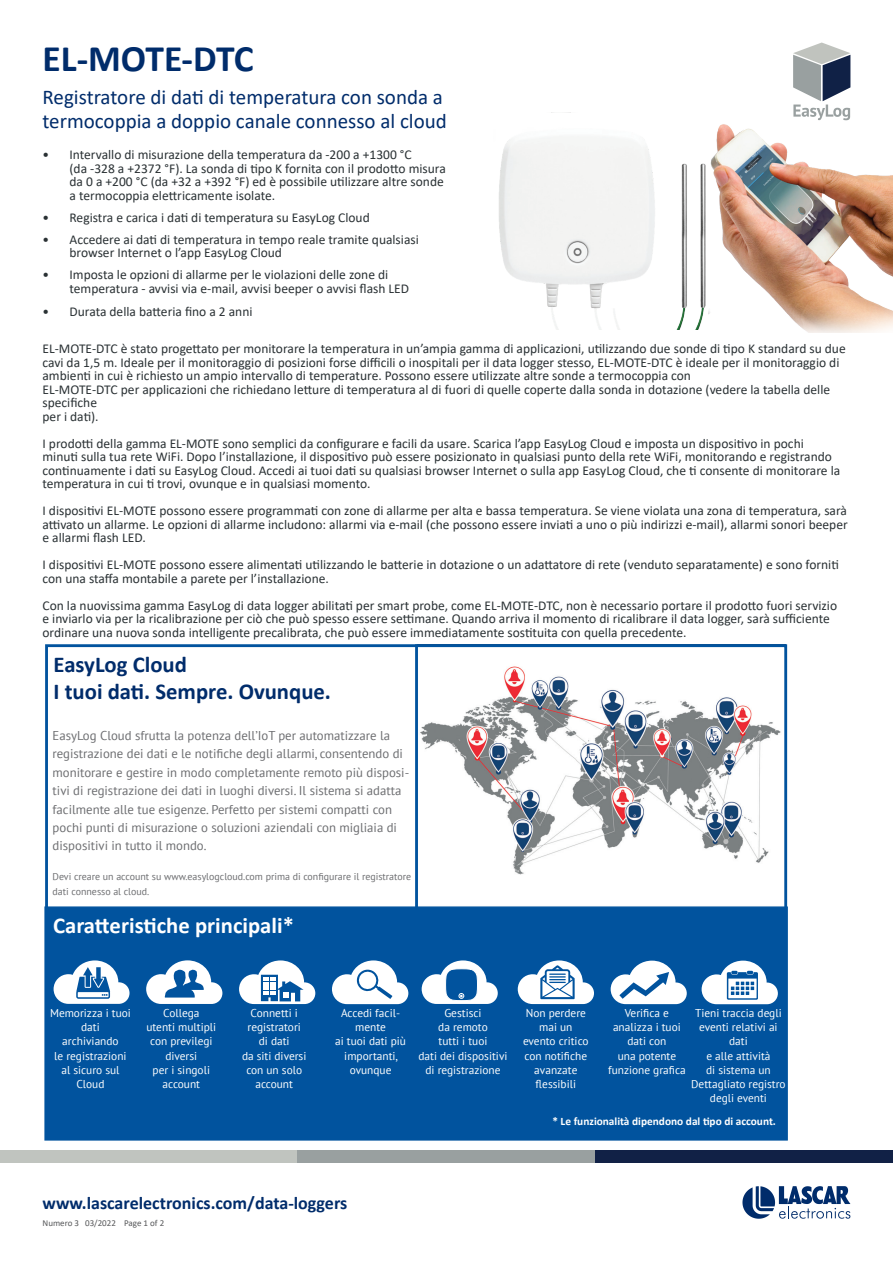
<style>
.page{position:relative;width:893px;height:1263px;background:#fff}
.page>*{position:absolute;margin:0;border:0;box-sizing:border-box;transform-origin:0 0}
.t1{font:700 37.5px "Calibri";letter-spacing:-.005em;color:#002c6b}
.t2{font:700 22.65px/27.3px "Calibri";color:#002c6b}
.t3{font:700 22.65px "Calibri";color:#fff}
.t4{font:21px/24px "Calibri";color:#002c6b}
.t5{font:700 18px "Calibri";color:#002c6b}
.t6{font:13.5px/13.5px "Calibri";color:#2a3134}
.t7{font:12.75px/18.5px "PT Sans";color:#6c6d70}
.t8{font:11.4px/14.2px "PT Sans";color:#fff;text-align:center}
.t9{font:700 11.4px "Calibri";color:#fff}
.t10{font:9.9px/14.2px "PT Sans";color:#6c6d70}
.t11{font:9px "Calibri";color:#57585a}
</style>
<div class="page">
<div style="left:595px;top:1150px;width:298px;height:13px;background:#112146"></div>
<div style="left:0;top:1150px;width:298px;height:13px;background:#c0c4bf"></div>
<div style="left:298px;top:1150px;width:297px;height:13px;background:#99a0a0"></div>
<svg style="left:742px;top:1186px;width:108px;height:33px"></svg>
<svg style="left:793px;top:43px;width:57px;height:76px"></svg>
<img style="left:420px;top:666px;width:361px;height:209px">
<hr style="left:415px;top:644px;width:3px;height:270px;background:#01539e">
<div style="left:44px;top:906px;width:744px;height:234px;background:#01539e;border:1px solid #01539e"></div>
<svg style="left:702px;top:961px;width:76px;height:43px"></svg>
<svg style="left:611px;top:961px;width:76px;height:43px"></svg>
<svg style="left:518px;top:960px;width:76px;height:44px"></svg>
<svg style="left:422px;top:960px;width:76px;height:44px"></svg>
<svg style="left:332px;top:960px;width:76px;height:44px"></svg>
<svg style="left:239px;top:960px;width:76px;height:44px"></svg>
<svg style="left:146px;top:960px;width:76px;height:44px"></svg>
<svg style="left:54px;top:960px;width:76px;height:44px"></svg>
<img style="left:719px;top:119px;width:174px;height:214px">
<img style="left:499px;top:112px;width:220px;height:218px">
<h1 class="t1" style="left:43px;top:32px;width:213px">EL-MOTE-DTC</h1>
<h3 class="t4" style="left:43px;top:84px;width:406px">Registratore di dati di temperatura con sonda a termocoppia a doppio canale connesso al cloud</h3>
<p class="t6" style="left:70px;top:148px;width:378px;text-indent:-27px">• Intervallo di misurazione della temperatura da -200 a +1300 °C<br>(da -328 a +2372 °F). La sonda di tipo K fornita con il prodotto misura da 0 a +200 °C (da +32 a +392 °F) ed è possibile utilizzare altre sonde a termocoppia elettricamente isolate.</p>
<p class="t6" style="left:43px;top:210px;width:329px">• Registra e carica i dati di temperatura su EasyLog Cloud</p>
<p class="t6" style="left:70px;top:232px;width:351px;text-indent:-27px">• Accedere ai dati di temperatura in tempo reale tramite qualsiasi browser Internet o l’app EasyLog Cloud</p>
<p class="t6" style="left:70px;top:268px;width:341px;text-indent:-27px">• Imposta le opzioni di allarme per le violazioni delle zone di temperatura - avvisi via e-mail, avvisi beeper o avvisi flash LED</p>
<p class="t6" style="left:43px;top:305px;width:212px">• Durata della batteria fino a 2 anni</p>
<p class="t6" style="left:43px;top:342px;width:805px">EL-MOTE-DTC è stato progettato per monitorare la temperatura in un’ampia gamma di applicazioni, utilizzando due sonde di tipo K standard su due cavi da 1,5 m. Ideale per il monitoraggio di posizioni forse difficili o inospitali per il data logger stesso, EL-MOTE-DTC è ideale per il monitoraggio di ambienti in cui è richiesto un ampio intervallo di temperature. Possono essere utilizzate altre sonde a termocoppia con<br>EL-MOTE-DTC per applicazioni che richiedano letture di temperatura al di fuori di quelle coperte dalla sonda in dotazione (vedere la tabella delle specifiche<br>per i dati).</p>
<p class="t6" style="left:43px;top:436px;width:799px">I prodotti della gamma EL-MOTE sono semplici da configurare e facili da usare. Scarica l’app EasyLog Cloud e imposta un dispositivo in pochi minuti sulla tua rete WiFi. Dopo l’installazione, il dispositivo può essere posizionato in qualsiasi punto della rete WiFi, monitorando e registrando continuamente i dati su EasyLog Cloud. Accedi ai tuoi dati su qualsiasi browser Internet o sulla app EasyLog Cloud, che ti consente di monitorare la temperatura in cui ti trovi, ovunque e in qualsiasi momento.</p>
<p class="t6" style="left:43px;top:504px;width:807px;text-align:justify">I dispositivi EL-MOTE possono essere programmati con zone di allarme per alta e bassa temperatura. Se viene violata una zona di temperatura, sarà attivato un allarme. Le opzioni di allarme includono: allarmi via e-mail (che possono essere inviati a uno o più indirizzi e-mail), allarmi sonori beeper e allarmi flash LED.</p>
<p class="t6" style="left:43px;top:558px;width:798px">I dispositivi EL-MOTE possono essere alimentati utilizzando le batterie in dotazione o un adattatore di rete (venduto separatamente) e sono forniti con una staffa montabile a parete per l’installazione.</p>
<p class="t6" style="left:43px;top:598px;width:796px">Con la nuovissima gamma EasyLog di data logger abilitati per smart probe, come EL-MOTE-DTC, non è necessario portare il prodotto fuori servizio e inviarlo via per la ricalibrazione per ciò che può spesso essere settimane. Quando arriva il momento di ricalibrare il data logger, sarà sufficiente ordinare una nuova sonda intelligente precalibrata, che può essere immediatamente sostituita con quella precedente.</p>
<h2 class="t2" style="left:54px;top:650px;width:279px">EasyLog Cloud<br>I tuoi dati. Sempre. Ovunque.</h2>
<p class="t7" style="left:53px;top:726px;width:358px">EasyLog Cloud sfrutta la potenza dell’IoT per automatizzare la registrazione dei dati e le notifiche degli allarmi, consentendo di monitorare e gestire in modo completamente remoto più disposi&shy;tivi di registrazione dei dati in luoghi diversi. Il sistema si adatta facilmente alle tue esigenze. Perfetto per sistemi compatti con pochi punti di misurazione o soluzioni aziendali con migliaia di dispositivi in tutto il mondo.</p>
<p class="t10" style="left:53px;top:869px;width:360px">Devi creare un account su www.easylogcloud.com prima di configurare il registratore dati connesso al cloud.</p>
<h2 class="t3" style="left:53px;top:909px;width:242px">Caratteristiche principali*</h2>
<p class="t8" style="left:50px;top:1006px;width:82px">Memorizza i tuoi dati<br>archiviando<br>le registrazioni al sicuro sul<br>Cloud</p>
<p class="t8" style="left:146px;top:1006px;width:71px">Collega<br>utenti multipli con previlegi diversi<br>per i singoli account</p>
<p class="t8" style="left:242px;top:1006px;width:66px">Connetti i registratori di dati<br>da siti diversi con un solo account</p>
<p class="t8" style="left:335px;top:1006px;width:72px">Accedi facil&shy;mente<br>ai tuoi dati più importanti, ovunque</p>
<p class="t8" style="left:419px;top:1006px;width:90px">Gestisci<br>da remoto<br>tutti i tuoi<br>dati dei dispositivi di registrazione</p>
<p class="t8" style="left:523px;top:1006px;width:67px">Non perdere mai un evento critico con notifiche avanzate flessibili</p>
<p class="t8" style="left:608px;top:1006px;width:79px">Verifica e analizza i tuoi dati con<br>una potente funzione grafica</p>
<p class="t8" style="left:691px;top:1006px;width:96px">Tieni traccia degli eventi relativi ai dati<br>e alle attività<br>di sistema un<br>Dettagliato registro degli eventi</p>
<h3 class="t5" style="left:43px;top:1190px;width:306px">www.lascarelectronics.com/data-loggers</h3>
<p class="t11" style="left:43px;top:1216px;width:123px">Numero 3 03/2022 Page 1 of 2</p>
<p class="t9" style="left:552px;top:1113px;width:225px">* Le funzionalità dipendono dal tipo di account.</p>
</div>
